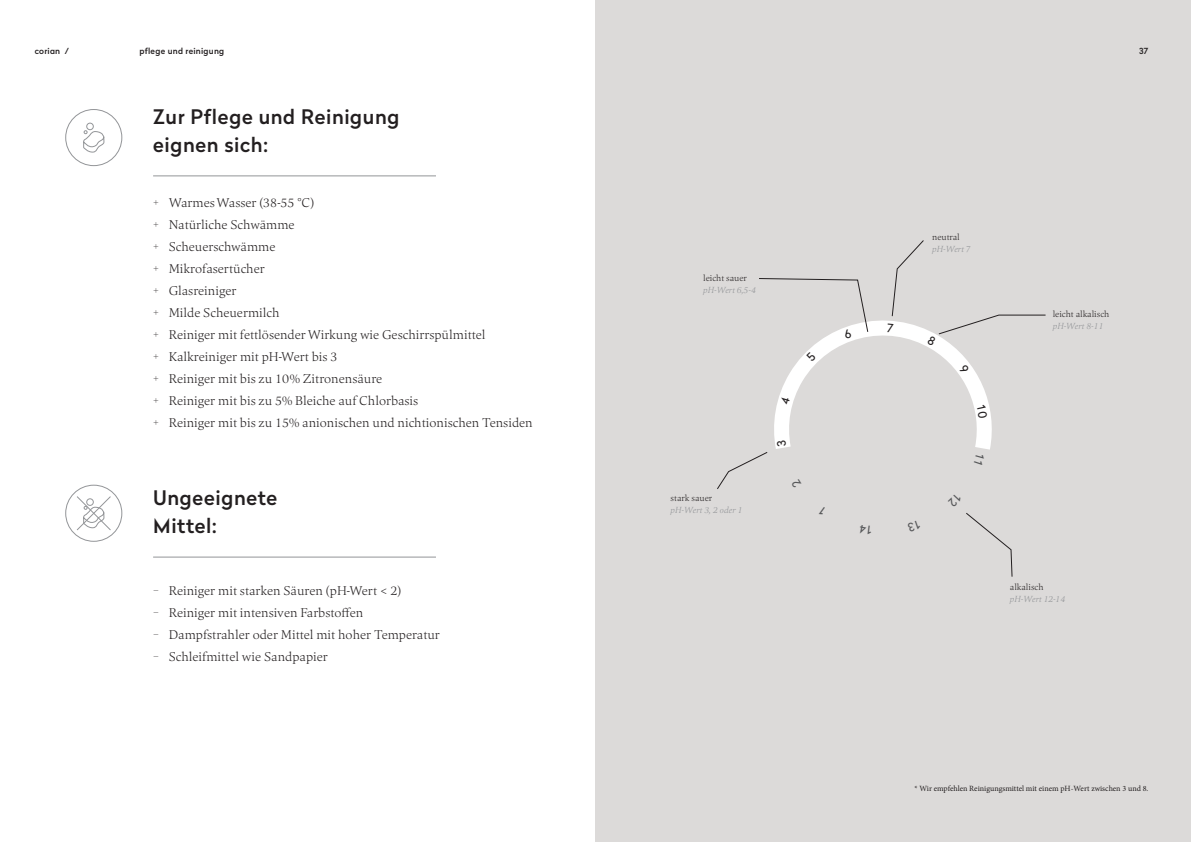
<style>
.page{position:relative;width:1191px;height:842px;background:#fff}
.page>*{position:absolute;margin:0;border:0;box-sizing:border-box;transform-origin:0 0}
.t1{font:500 20px "Radikal";letter-spacing:.03em;color:#231f20}
.t2{font:300 13px "Quant";color:#231f20}
.t3{font:italic 300 9px "Quant";color:#939598}
.t4{font:300 9px "Quant";color:#231f20}
.t5{font:500 8.4px "Radikal";letter-spacing:.03em;color:#231f20}
.t6{font:8px "Minion Pro";color:#231f20}
.s1{font-family:"Radikal";font-weight:100}
</style>
<div class="page">
<div style="left:595px;top:0;width:596px;height:842px;background:#dcdad9"></div>
<hr style="left:153px;top:557px;width:283px;height:1px;background:#939598">
<div style="left:66px;top:109px;width:56px;height:57px;border:1px solid #939598;border-radius:50%"></div>
<div style="left:66px;top:485px;width:56px;height:56px;border:1px solid #939598;border-radius:50%"></div>
<svg style="left:83px;top:122px;width:21px;height:30px"></svg>
<svg style="left:77px;top:496px;width:34px;height:34px"></svg>
<svg style="left:767px;top:320px;width:225px;height:133px"></svg>
<svg style="left:717px;top:452px;width:50px;height:37px"></svg>
<svg style="left:966px;top:513px;width:46px;height:64px"></svg>
<hr style="left:153px;top:176px;width:283px;height:1px;background:#939598">
<svg style="left:777px;top:440px;width:9px;height:7px"></svg>
<svg style="left:780px;top:396px;width:10px;height:9px"></svg>
<svg style="left:806px;top:352px;width:10px;height:10px"></svg>
<svg style="left:759px;top:278px;width:109px;height:61px"></svg>
<svg style="left:887px;top:240px;width:158px;height:106px"></svg>
<svg style="left:959px;top:364px;width:10px;height:10px"></svg>
<svg style="left:976px;top:405px;width:11px;height:13px"></svg>
<p class="t5" style="left:35px;top:45px;width:36px">corian /</p>
<p class="t5" style="left:139px;top:45px;width:86px">pflege und reinigung</p>
<p class="t1" style="left:153px;top:103px;width:248px">Zur Pflege und Reinigung</p>
<p class="t1" style="left:153px;top:131px;width:116px">eignen sich:</p>
<p class="t2" style="left:153px;top:194px;width:162px"><span class="s1">+</span> Warmes Wasser (38-55 °C)</p>
<p class="t2" style="left:153px;top:216px;width:143px"><span class="s1">+</span> Natürliche Schwämme</p>
<p class="t2" style="left:153px;top:238px;width:124px"><span class="s1">+</span> Scheuerschwämme</p>
<p class="t2" style="left:153px;top:260px;width:113px"><span class="s1">+</span> Mikrofasertücher</p>
<p class="t2" style="left:153px;top:282px;width:85px"><span class="s1">+</span> Glasreiniger</p>
<p class="t2" style="left:153px;top:304px;width:128px"><span class="s1">+</span> Milde Scheuermilch</p>
<p class="t2" style="left:153px;top:326px;width:334px"><span class="s1">+</span> Reiniger mit fettlösender Wirkung wie Geschirrspülmittel</p>
<p class="t2" style="left:153px;top:348px;width:186px"><span class="s1">+</span> Kalkreiniger mit pH-Wert bis 3</p>
<p class="t2" style="left:153px;top:370px;width:231px"><span class="s1">+</span> Reiniger mit bis zu 10% Zitronensäure</p>
<p class="t2" style="left:153px;top:392px;width:267px"><span class="s1">+</span> Reiniger mit bis zu 5% Bleiche auf Chlorbasis</p>
<p class="t2" style="left:153px;top:414px;width:381px"><span class="s1">+</span> Reiniger mit bis zu 15% anionischen und nichtionischen Tensiden</p>
<p class="t1" style="left:153px;top:483px;width:126px">Ungeeignete</p>
<p class="t1" style="left:153px;top:511px;width:65px">Mittel:</p>
<p class="t2" style="left:153px;top:582px;width:250px"><span class="s1">-</span> Reiniger mit starken Säuren (pH-Wert &lt; 2)</p>
<p class="t2" style="left:153px;top:604px;width:212px"><span class="s1">-</span> Reiniger mit intensiven Farbstoffen</p>
<p class="t2" style="left:153px;top:626px;width:288px"><span class="s1">-</span> Dampfstrahler oder Mittel mit hoher Temperatur</p>
<p class="t2" style="left:153px;top:648px;width:176px"><span class="s1">-</span> Schleifmittel wie Sandpapier</p>
<p class="t4" style="left:703px;top:272px;width:45px">leicht sauer</p>
<p class="t3" style="left:703px;top:284px;width:54px">pH-Wert 6,5-4</p>
<p class="t4" style="left:670px;top:492px;width:43px">stark sauer</p>
<p class="t3" style="left:670px;top:504px;width:74px">pH-Wert 3, 2 oder 1</p>
<p class="t4" style="left:932px;top:231px;width:29px">neutral</p>
<p class="t3" style="left:932px;top:243px;width:40px">pH-Wert 7</p>
<p class="t5" style="left:1139px;top:45px;width:11px">37</p>
<p class="t4" style="left:1052px;top:308px;width:58px">leicht alkalisch</p>
<p class="t3" style="left:1052px;top:320px;width:52px">pH-Wert 8-11</p>
<p class="t4" style="left:1010px;top:581px;width:35px">alkalisch</p>
<p class="t3" style="left:1010px;top:593px;width:57px">pH-Wert 12-14</p>
<p class="t6" style="left:914px;top:783px;width:236px">* Wir empfehlen Reinigungsmittel mit einem pH-Wert zwischen 3 und 8.</p>
</div>
